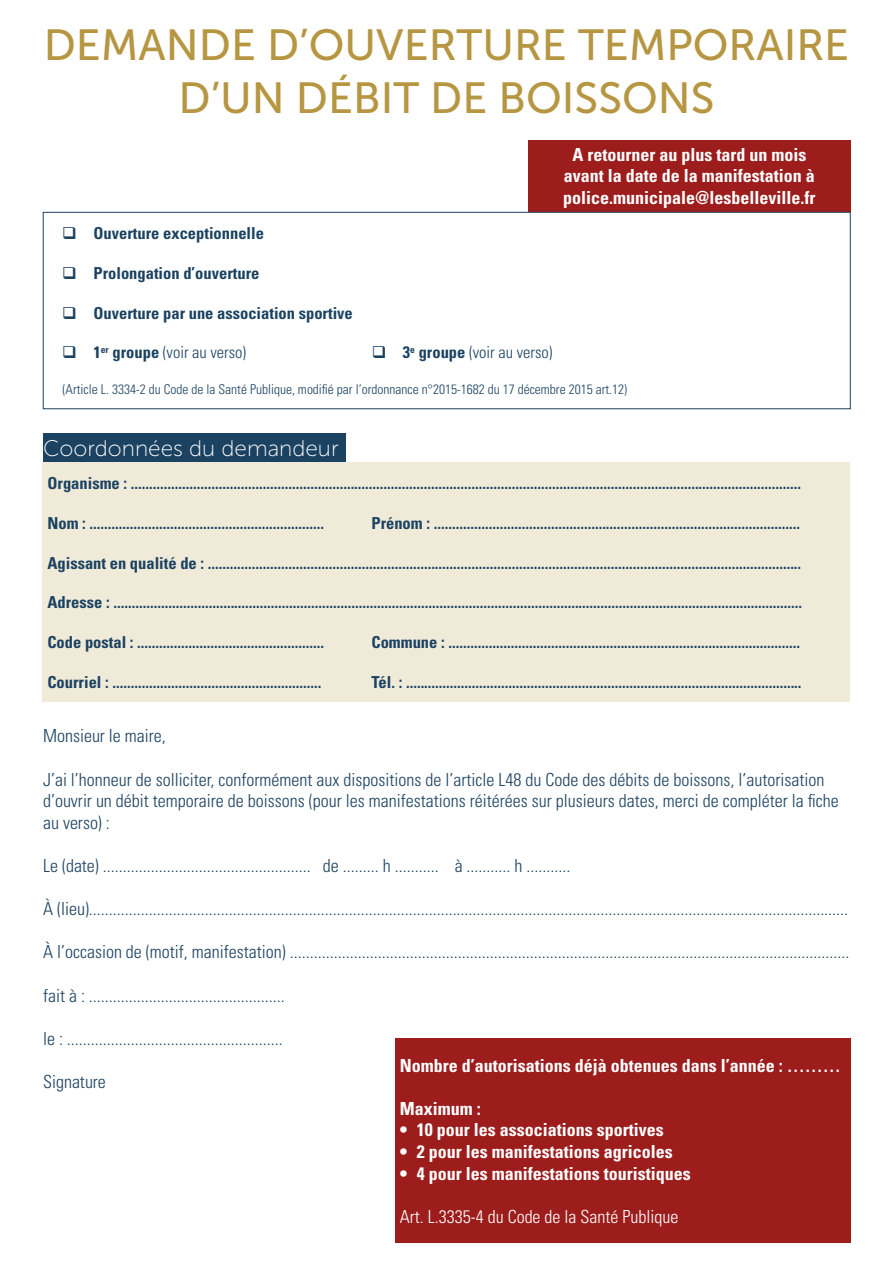
<style>
.page{position:relative;width:893px;height:1263px;background:#fff}
.page>*{position:absolute;margin:0;border:0;box-sizing:border-box;transform-origin:0 0}
.t1{font:43.5px/52.2px "Museo Sans 500";color:#b79642;text-align:center}
.t2{font:22.5px "Museo Sans 100";color:#fff}
.t3{font:300 condensed 18px/21.6px "Univers LT Std";color:#1b4261}
.t4{font:700 condensed 18px/21.6px "Univers LT Std";color:#fff;text-align:center}
.t5{font:300 condensed 18px "Univers LT Std";color:#fff}
.t6{font:700 condensed 16.5px "Univers LT Std";color:#1b4261}
.t7{font:300 condensed 16.5px "Univers LT Std";color:#1b4261}
.t8{font:300 condensed 13.5px "Univers LT Std";color:#1b4261}
.s1{font-weight:700}
</style>
<div class="page">
<div style="left:43px;top:462px;width:807px;height:239px;background:#f0ead9"></div>
<div style="left:43px;top:433px;width:303px;height:29px;background:#1b4261"></div>
<div style="left:528px;top:140px;width:322px;height:72px;background:#9c1d1c"></div>
<div style="left:395px;top:1039px;width:455px;height:204px;background:#9c1d1c"></div>
<div style="left:43px;top:212px;width:807px;height:197px;border:1px solid #1b4261"></div>
<h1 class="t1" style="left:44px;top:19px;width:807px">DEMANDE D’OUVERTURE TEMPORAIRE<br>D’UN DÉBIT DE BOISSONS</h1>
<p class="t4" style="left:563px;top:144px;width:254px">A retourner au plus tard un mois avant la date de la manifestation à police.municipale@lesbelleville.fr</p>
<p class="t6" style="left:62px;top:223px;width:203px">❑ Ouverture exceptionnelle</p>
<p class="t6" style="left:62px;top:263px;width:199px">❑ Prolongation d’ouverture</p>
<p class="t6" style="left:62px;top:303px;width:292px">❑ Ouverture par une association sportive</p>
<p class="t7" style="left:62px;top:343px;width:185px">❑ <span class="s1">1</span><sup>er</sup> <span class="s1">groupe</span> (voir au verso)</p>
<p class="t7" style="left:372px;top:343px;width:182px">❑ <span class="s1">3</span><sup>e</sup> <span class="s1">groupe</span> (voir au verso)</p>
<p class="t8" style="left:63px;top:381px;width:566px">(Article L. 3334-2 du Code de la Santé Publique, modifié par l’ordonnance n°2015-1682 du 17 décembre 2015 art.12)</p>
<h2 class="t2" style="left:43px;top:436px;width:297px">Coordonnées du demandeur</h2>
<p class="t6" style="left:47px;top:473px;width:755px">Organisme : .......................................................................................................................................................................................</p>
<p class="t6" style="left:47px;top:513px;width:278px">Nom : ................................................................</p>
<p class="t6" style="left:371px;top:513px;width:430px">Prénom : ....................................................................................................</p>
<p class="t6" style="left:47px;top:553px;width:755px">Agissant en qualité de : ..................................................................................................................................................................</p>
<p class="t6" style="left:47px;top:592px;width:756px">Adresse : ............................................................................................................................................................................................</p>
<p class="t6" style="left:47px;top:632px;width:278px">Code postal : ...................................................</p>
<p class="t6" style="left:371px;top:632px;width:430px">Commune : ................................................................................................</p>
<p class="t6" style="left:47px;top:671px;width:275px">Courriel : .........................................................</p>
<p class="t6" style="left:371px;top:671px;width:432px">Tél. : ............................................................................................................</p>
<p class="t3" style="left:43px;top:725px;width:124px">Monsieur le maire,</p>
<p class="t3" style="left:43px;top:768px;width:797px">J’ai l’honneur de solliciter, conformément aux dispositions de l’article L48 du Code des débits de boissons, l’autorisation d’ouvrir un débit temporaire de boissons (pour les manifestations réitérées sur plusieurs dates, merci de compléter la fiche au verso) :</p>
<p class="t3" style="left:43px;top:855px;width:529px">Le (date) .................................................... de ......... h ........... à ........... h ...........</p>
<p class="t3" style="left:43px;top:898px;width:807px">À (lieu)..............................................................................................................................................................................................</p>
<p class="t3" style="left:43px;top:941px;width:808px">À l’occasion de (motif, manifestation) ............................................................................................................................................</p>
<p class="t3" style="left:43px;top:984px;width:243px">fait à : .................................................</p>
<p class="t3" style="left:43px;top:1028px;width:241px">le : ......................................................</p>
<p class="t3" style="left:43px;top:1071px;width:64px">Signature</p>
<p class="t4" style="left:400px;top:1054px;width:442px">Nombre d’autorisations déjà obtenues dans l’année : ………</p>
<p class="t4" style="left:400px;top:1097px;width:82px">Maximum :</p>
<p class="t4" style="left:400px;top:1119px;width:265px">• 10 pour les associations sportives</p>
<p class="t4" style="left:400px;top:1141px;width:274px">• 2 pour les manifestations agricoles</p>
<p class="t4" style="left:400px;top:1162px;width:292px">• 4 pour les manifestations touristiques</p>
<p class="t5" style="left:400px;top:1206px;width:280px">Art. L.3335-4 du Code de la Santé Publique</p>
</div>
